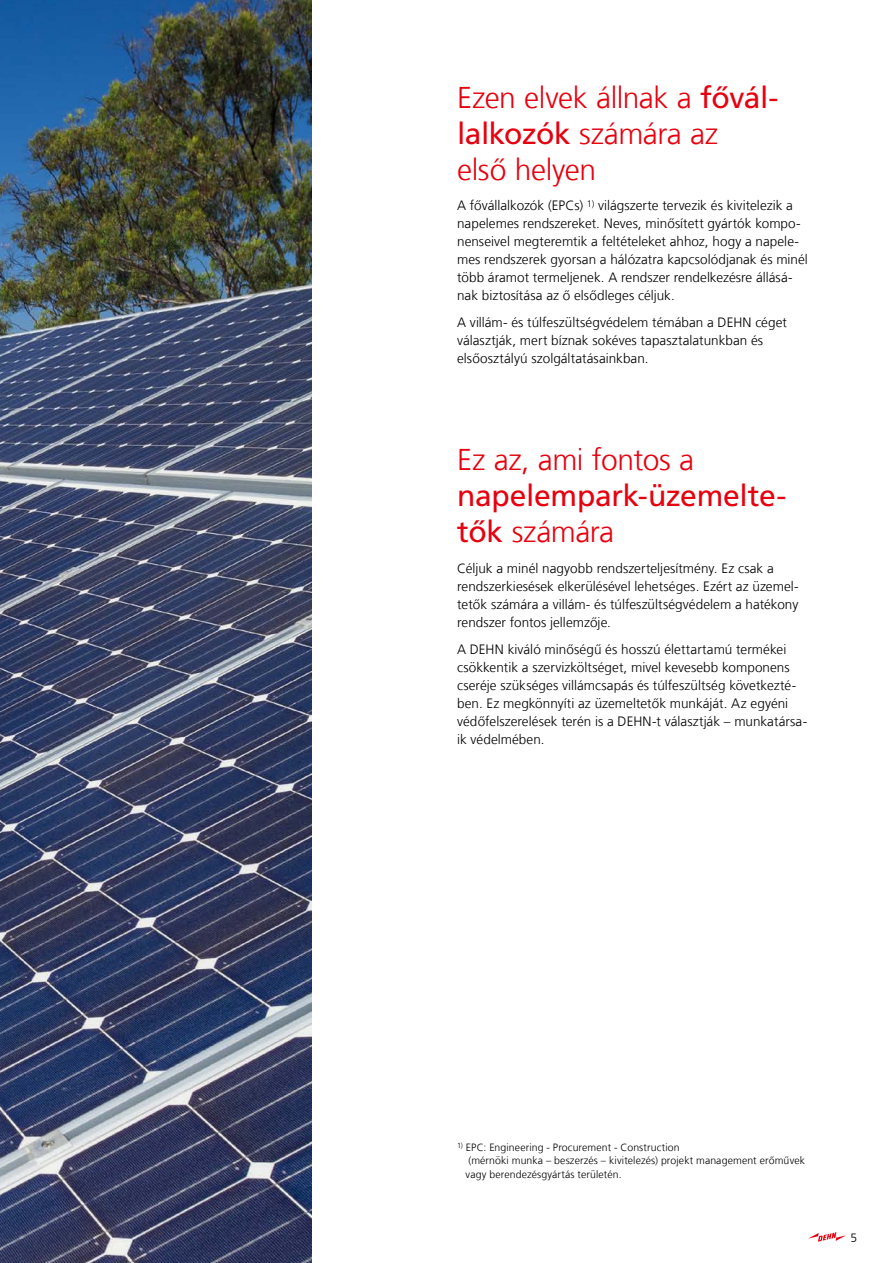
<style>
.page{position:relative;width:893px;height:1263px;background:#fff}
.page>*{position:absolute;margin:0;border:0;box-sizing:border-box;transform-origin:0 0}
.t1{font:300 30px/36px "Frutiger LT Com";letter-spacing:-.015em;color:#e7000e}
.t2{font:30px/36px "Frutiger LT Com";letter-spacing:-.01em;color:#e7000e}
.t3{font:300 13.5px/18px "Frutiger LT Com";letter-spacing:.005em;color:#000}
.t4{font:300 12px "Frutiger LT Com";color:#000}
.t5{font:300 10.5px/13.5px "Frutiger LT Com";letter-spacing:.01em;color:#000}
.s1{font-weight:400}
.s2{font-weight:300}
</style>
<div class="page">
<img style="left:0;top:0;width:312px;height:1263px">
<svg style="left:808px;top:1232px;width:38px;height:10px"></svg>
<h1 class="t1" style="left:457px;top:79px;width:323px">Ezen elvek állnak a <span class="s1">fővál&shy;lalkozók</span> számára az<br>első helyen</h1>
<p class="t3" style="left:457px;top:197px;width:352px">A fővállalkozók (EPCs) <sup>1)</sup> világszerte tervezik és kivitelezik a napelemes rendszereket. Neves, minősített gyártók kompo&shy;nenseivel megteremtik a feltételeket ahhoz, hogy a napele&shy;mes rendszerek gyorsan a hálózatra kapcsolódjanak és minél több áramot termeljenek. A rendszer rendelkezésre állásá&shy;nak biztosítása az ő elsődleges céljuk.</p>
<p class="t3" style="left:457px;top:313px;width:331px">A villám- és túlfeszültségvédelem témában a DEHN céget választják, mert bíznak sokéves tapasztalatunkban és elsőosztályú szolgáltatásainkban.</p>
<h1 class="t1" style="left:457px;top:442px;width:238px">Ez az, ami fontos a</h1>
<h1 class="t2" style="left:457px;top:478px;width:331px">napelempark-üzemelte&shy;tők <span class="s2">számára</span></h1>
<p class="t3" style="left:457px;top:560px;width:343px">Céljuk a minél nagyobb rendszerteljesítmény. Ez csak a rendszerkiesések elkerülésével lehetséges. Ezért az üzemel&shy;tetők számára a villám- és túlfeszültségvédelem a hatékony rendszer fontos jellemzője.</p>
<p class="t3" style="left:457px;top:640px;width:352px">A DEHN kiváló minőségű és hosszú élettartamú termékei csökkentik a szervizköltséget, mivel kevesebb komponens cseréje szükséges villámcsapás és túlfeszültség következté&shy;ben. Ez megkönnyíti az üzemeltetők munkáját. Az egyéni védőfelszerelések terén is a DEHN-t választják – munkatársa&shy;ik védelmében.</p>
<p class="t5" style="left:466px;top:1140px;width:341px;text-indent:-8px"><sup>1)</sup> EPC: Engineering - Procurement - Construction<br>(mérnöki munka – beszerzés – kivitelezés) projekt management erőművek vagy berendezésgyártás területén.</p>
<p class="t4" style="left:850px;top:1230px;width:8px">5</p>
</div>
